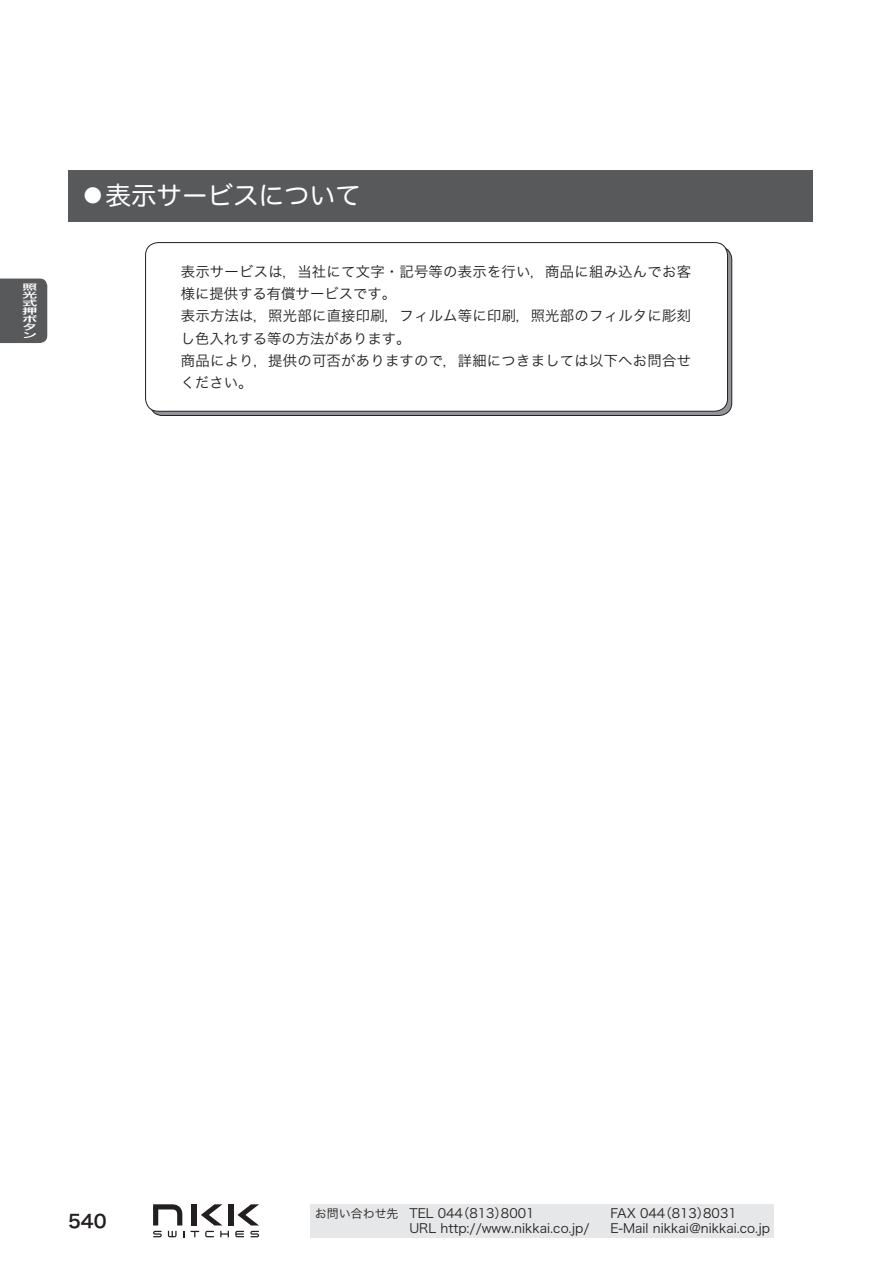
<style>
.page{position:relative;width:893px;height:1263px;background:#fff}
.page>*{position:absolute;margin:0;border:0;box-sizing:border-box;transform-origin:0 0}
.t1{font:25.5px "Hira Maru Pro W4 90 pv RKSJ H";color:#fff}
.t2{font:18px "Hira Kaku Pro W6 90 pv RKSJ H";color:#231f20}
.t3{font:14.4px/22.4px "Hira Kaku Pro W3 90 pv RKSJ H";letter-spacing:.015em;color:#231f20}
.t4{font:12.75px "Hira Kaku Pro W3 90 pv RKSJ H";color:#231f20}
.t5{font:7.95px/7.9px "Hira Kaku Pro W6 90 pv RKSJ H";color:#fff;scale:1.92 1}
.s1{font-size:12px}
</style>
<div class="page">
<div style="left:68px;top:170px;width:744px;height:51px;background:#58595b"></div>
<div style="left:310px;top:1204px;width:464px;height:33px;background:#e6e7e8"></div>
<div style="left:0;top:279px;width:47px;height:64px;background:#58595b"></div>
<svg style="left:153px;top:1204px;width:29px;height:21px"></svg>
<div style="left:228px;top:1204px;width:5px;height:21px;background:#231f20"></div>
<div style="left:192px;top:1204px;width:5px;height:21px;background:#231f20"></div>
<svg style="left:201px;top:1204px;width:21px;height:21px"></svg>
<svg style="left:237px;top:1204px;width:22px;height:21px"></svg>
<svg style="left:153px;top:1231px;width:9px;height:6px"></svg>
<svg style="left:250px;top:1231px;width:9px;height:6px"></svg>
<svg style="left:220px;top:1231px;width:9px;height:6px"></svg>
<svg style="left:235px;top:1231px;width:9px;height:6px"></svg>
<svg style="left:205px;top:1231px;width:9px;height:6px"></svg>
<svg style="left:190px;top:1231px;width:9px;height:6px"></svg>
<svg style="left:168px;top:1231px;width:9px;height:6px"></svg>
<svg style="left:150px;top:247px;width:582px;height:168px;background:#7f8082"></svg>
<div style="left:146px;top:243px;width:581px;height:168px;background:#fff;border-radius:13px"></div>
<div style="left:145px;top:242px;width:583px;height:169px;border:1px solid #231f20;border-radius:13px"></div>
<p class="t5" style="left:22px;top:284px;width:9px">照光式押ボタン</p>
<h1 class="t1" style="left:80px;top:186px;width:282px">●表示サービスについて</h1>
<p class="t3" style="left:181px;top:262px;width:512px">表示サービスは，当社にて文字・記号等の表示を行い，商品に組み込んでお客様に提供する有償サービスです。<br>表示方法は，照光部に直接印刷，フィルム等に印刷，照光部のフィルタに彫刻し色入れする等の方法があります。<br>商品により，提供の可否がありますので，詳細につきましては以下へお問合せください。</p>
<p class="t2" style="left:68px;top:1214px;width:40px">540</p>
<p class="t4" style="left:315px;top:1208px;width:221px"><span class="s1">お問い合わせ先</span> TEL 044（813）8001</p>
<p class="t4" style="left:610px;top:1208px;width:128px">FAX 044（813）8031</p>
<p class="t4" style="left:409px;top:1223px;width:181px">URL http://www.nikkai.co.jp/</p>
<p class="t4" style="left:610px;top:1223px;width:161px">E-Mail nikkai＠nikkai.co.jp</p>
</div>
